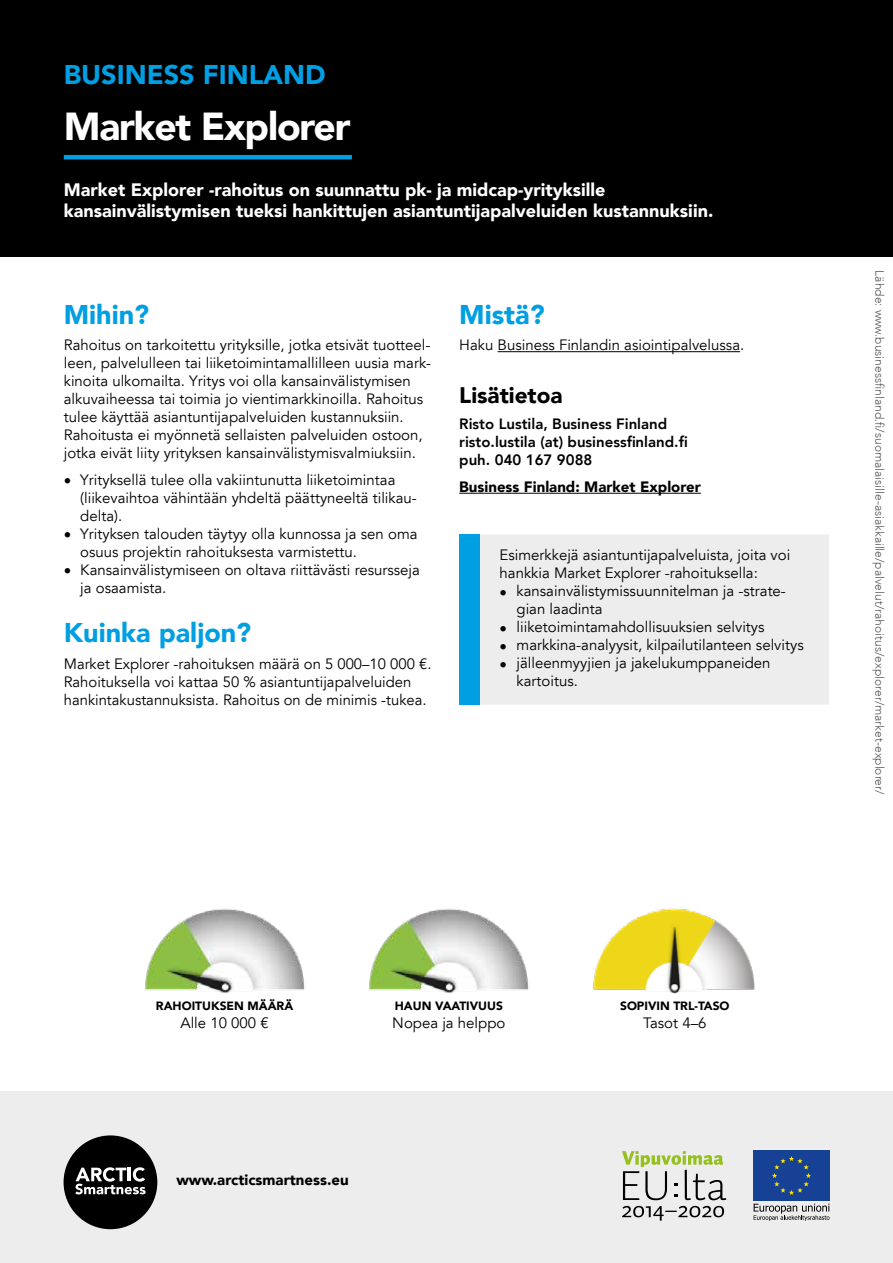
<style>
.page{position:relative;width:893px;height:1263px;background:#fff}
.page>*{position:absolute;margin:0;border:0;box-sizing:border-box;transform-origin:0 0}
.t1{font:900 39px "Avenir LT";letter-spacing:-.03em;color:#fff}
.t2{font:900 27px "Avenir LT";color:#009fe3}
.t3{font:900 22.5px "Avenir LT";color:#000}
.t4{font:900 18px/21.6px "Avenir LT";color:#fff}
.t5{font:15px/18px "Avenir LT Book 2";color:#000}
.t6{font:900 15px "Avenir LT";color:#000}
.t7{font:15px "Avenir LT Heavy 2";color:#000}
.t8{font:800 15px "Avenir LT";color:#000}
.t9{font:12px "Avenir LT Light 2";color:#575756}
.t10{font:900 12px "Avenir LT";color:#000}
</style>
<div class="page">
<div style="left:0;top:1091px;width:893px;height:172px;background:#ededed"></div>
<svg style="left:622px;top:1206px;width:102px;height:15px"></svg>
<svg style="left:622px;top:1151px;width:104px;height:49px"></svg>
<div style="left:753px;top:1150px;width:77px;height:51px;background:#164194"></div>
<svg style="left:772px;top:1156px;width:39px;height:39px"></svg>
<svg style="left:754px;top:1204px;width:75px;height:17px"></svg>
<div style="left:0;top:0;width:893px;height:256px;background:#000"></div>
<div style="left:64px;top:1135px;width:93px;height:94px;background:#000;border-radius:50%"></div>
<svg style="left:75px;top:1167px;width:71px;height:27px"></svg>
<hr style="left:64px;top:155px;width:288px;height:4px;background:#009fe3">
<div style="left:477px;top:534px;width:352px;height:171px;background:#ededed"></div>
<div style="left:459px;top:534px;width:21px;height:171px;background:#009fe3"></div>
<hr style="left:498px;top:351px;width:242px;height:1px;background:#000">
<hr style="left:459px;top:493px;width:242px;height:1px;background:#000">
<img style="left:369px;top:909px;width:160px;height:84px">
<img style="left:593px;top:908px;width:162px;height:86px">
<img style="left:145px;top:909px;width:160px;height:84px">
<h2 class="t2" style="left:64px;top:58px;width:264px">BUSINESS FINLAND</h2>
<h1 class="t1" style="left:64px;top:103px;width:288px">Market Explorer</h1>
<p class="t4" style="left:64px;top:178px;width:651px">Market Explorer -rahoitus on suunnattu pk- ja midcap-yrityksille kansainvälistymisen tueksi hankittujen asiantuntijapalveluiden kustannuksiin.</p>
<h2 class="t2" style="left:64px;top:298px;width:87px">Mihin?</h2>
<p class="t5" style="left:64px;top:336px;width:369px">Rahoitus on tarkoitettu yrityksille, jotka etsivät tuotteel&shy;leen, palvelulleen tai liiketoimintamallilleen uusia mark&shy;kinoita ulkomailta. Yritys voi olla kansainvälistymisen alkuvaiheessa tai toimia jo vientimarkkinoilla. Rahoitus tulee käyttää asiantuntijapalveluiden kustannuksiin.<br>Rahoitusta ei myönnetä sellaisten palveluiden ostoon, jotka eivät liity yrityksen kansainvälistymisvalmiuksiin.</p>
<p class="t5" style="left:80px;top:471px;width:338px;text-indent:-16px">• Yrityksellä tulee olla vakiintunutta liiketoimintaa (liikevaihtoa vähintään yhdeltä päättyneeltä tilikau&shy;delta).</p>
<p class="t5" style="left:80px;top:525px;width:339px;text-indent:-16px">• Yrityksen talouden täytyy olla kunnossa ja sen oma osuus projektin rahoituksesta varmistettu.</p>
<p class="t5" style="left:80px;top:561px;width:341px;text-indent:-17px">• Kansainvälistymiseen on oltava riittävästi resursseja ja osaamista.</p>
<h2 class="t2" style="left:64px;top:616px;width:189px">Kuinka paljon?</h2>
<p class="t5" style="left:64px;top:655px;width:369px">Market Explorer -rahoituksen määrä on 5 000–10 000 €.<br>Rahoituksella voi kattaa 50 % asiantuntijapalveluiden hankintakustannuksista. Rahoitus on de minimis -tukea.</p>
<h2 class="t2" style="left:459px;top:298px;width:87px">Mistä?</h2>
<p class="t5" style="left:459px;top:336px;width:287px">Haku Business Finlandin asiointipalvelussa.</p>
<h3 class="t3" style="left:459px;top:381px;width:105px">Lisätietoa</h3>
<p class="t7" style="left:459px;top:415px;width:210px">Risto Lustila, Business Finland</p>
<p class="t8" style="left:459px;top:433px;width:230px">risto.lustila (at) businessfinland.fi</p>
<p class="t7" style="left:459px;top:451px;width:135px">puh. 040 167 9088</p>
<p class="t6" style="left:459px;top:477px;width:243px">Business Finland: Market Explorer</p>
<p class="t5" style="left:500px;top:547px;width:292px">Esimerkkejä asiantuntijapalveluista, joita voi hankkia Market Explorer -rahoituksella:</p>
<p class="t5" style="left:517px;top:583px;width:270px;text-indent:-17px">• kansainvälistymissuunnitelman ja -strate&shy;gian laadinta</p>
<p class="t5" style="left:500px;top:619px;width:267px">• liiketoimintamahdollisuuksien selvitys</p>
<p class="t5" style="left:500px;top:637px;width:306px">• markkina-analyysit, kilpailutilanteen selvitys</p>
<p class="t5" style="left:517px;top:655px;width:255px;text-indent:-17px">• jälleenmyyjien ja jakelukumppaneiden kartoitus.</p>
<p class="t9" style="left:886px;top:270px;width:526px;rotate:90deg">Lähde: www.businessfinland.fi/suomalaisille-asiakkaille/palvelut/rahoitus/explorer/market-explorer/</p>
<p class="t10" style="left:156px;top:999px;width:139px">RAHOITUKSEN MÄÄRÄ</p>
<p class="t5" style="left:180px;top:1014px;width:90px">Alle 10 000 €</p>
<p class="t10" style="left:395px;top:999px;width:110px">HAUN VAATIVUUS</p>
<p class="t5" style="left:392px;top:1014px;width:115px">Nopea ja helppo</p>
<p class="t6" style="left:176px;top:1170px;width:174px">www.arcticsmartness.eu</p>
<p class="t10" style="left:620px;top:999px;width:111px">SOPIVIN TRL-TASO</p>
<p class="t5" style="left:643px;top:1014px;width:65px">Tasot 4–6</p>
</div>
